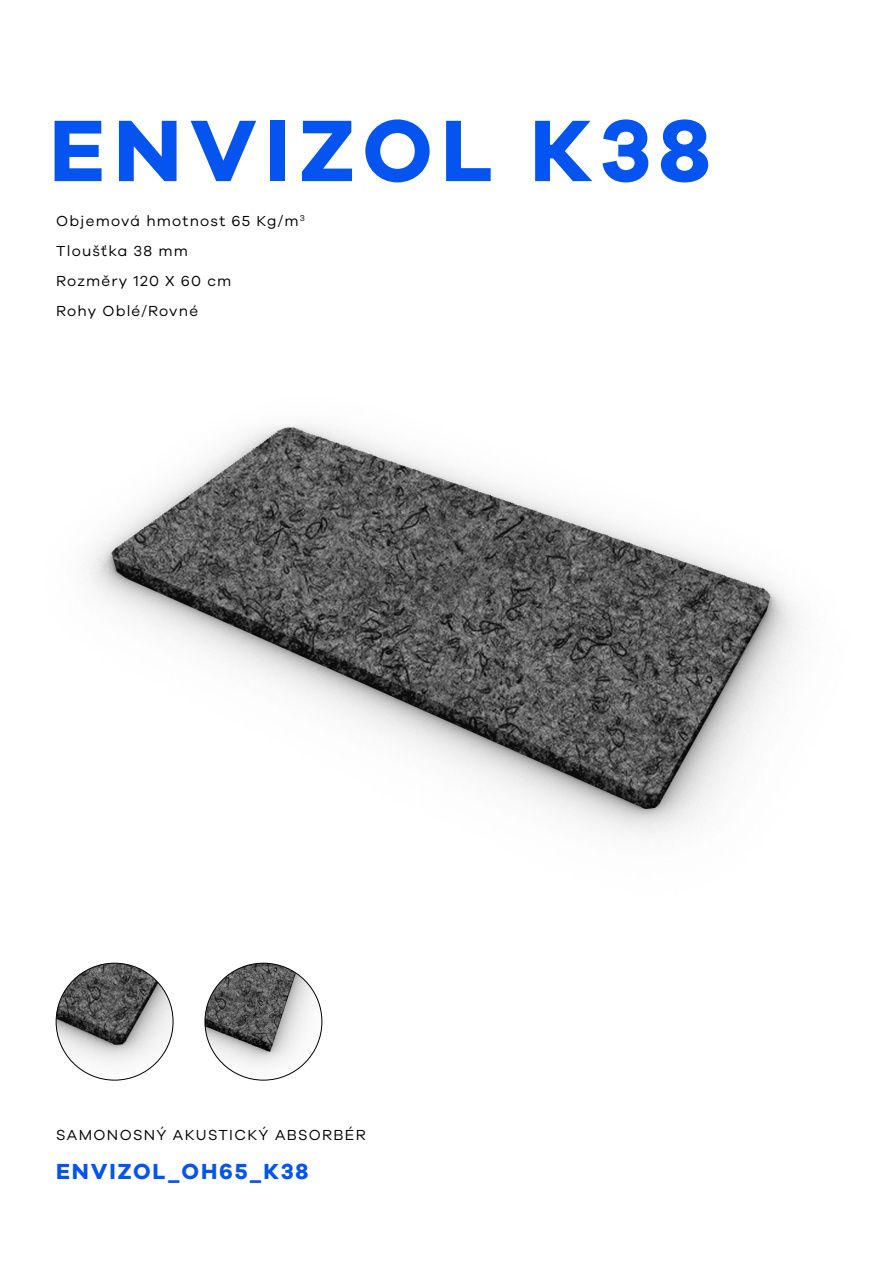
<style>
.page{position:relative;width:893px;height:1263px;background:#fff}
.page>*{position:absolute;margin:0;border:0;box-sizing:border-box;transform-origin:0 0}
.t1{font:700 90px "Galano Grotesque";letter-spacing:.09em;color:#0554f0}
.t2{font:700 22.5px "Galano Grotesque";letter-spacing:.08em;color:#0554f0}
.t3{font:15px/30px "Galano Grotesque";letter-spacing:.08em;color:#000}
</style>
<div class="page">
<img style="left:86px;top:424px;width:715px;height:410px">
<img style="left:56px;top:963px;width:117px;height:117px;border-radius:58px">
<img style="left:205px;top:963px;width:117px;height:117px;border-radius:58px">
<h1 class="t1" style="left:49px;top:95px;width:662px">ENVIZOL K38</h1>
<p class="t3" style="left:56px;top:205px;width:250px">Objemová hmotnost 65 Kg/m<sup>3<br></sup>Tloušťka 38 mm<br>Rozměry 120 X 60 cm<br>Rohy Oblé/Rovné</p>
<p class="t3" style="left:56px;top:1119px;width:311px">SAMONOSNÝ AKUSTICKÝ ABSORBÉR</p>
<h2 class="t2" style="left:56px;top:1157px;width:254px">ENVIZOL_OH65_K38</h2>
</div>
